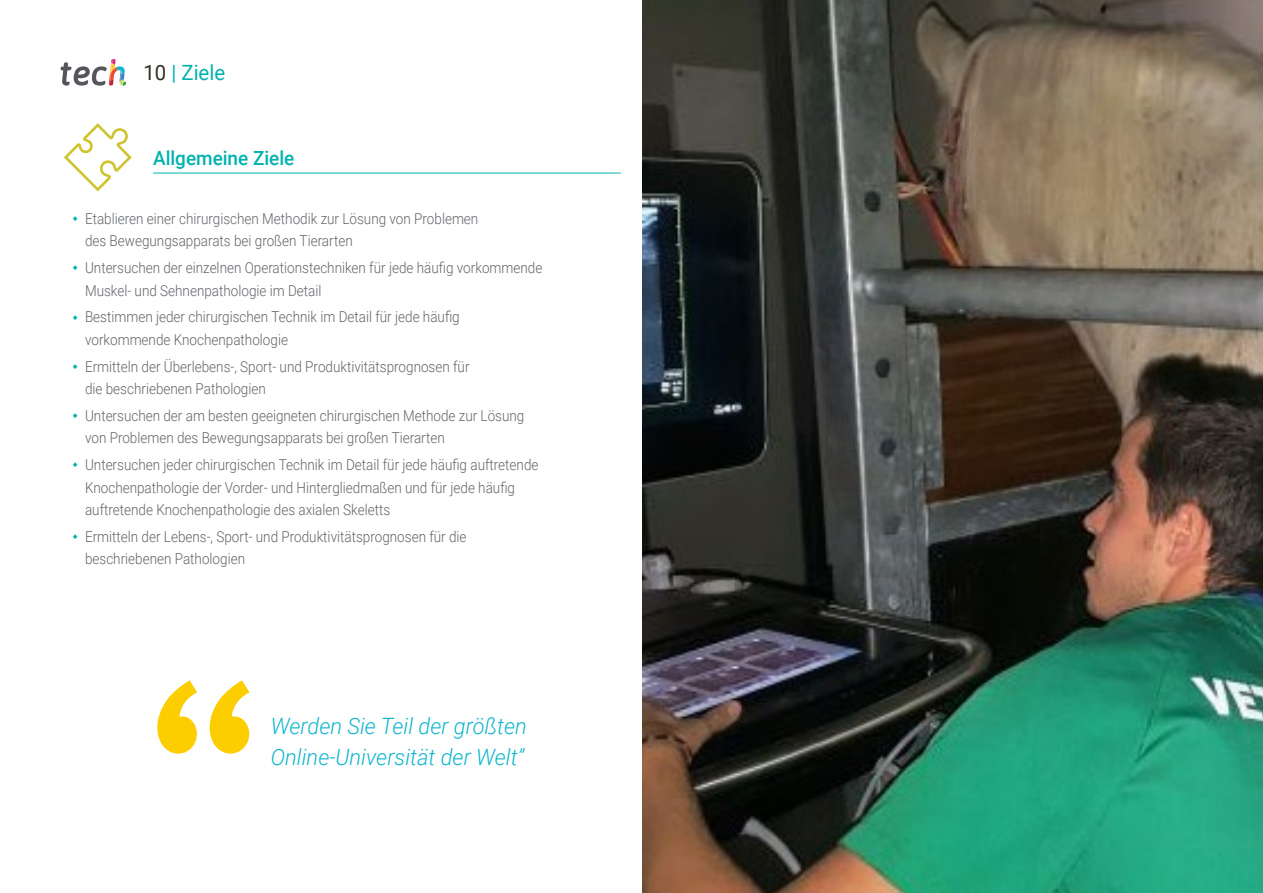
<style>
.page{position:relative;width:1263px;height:893px;background:#fff}
.page>*{position:absolute;margin:0;border:0;box-sizing:border-box;transform-origin:0 0}
.t1{font:italic 300 22.5px/31.5px "Roboto";color:#0fb6cf}
.t2{font:21px "Roboto";color:#00b2af}
.t3{font:500 19.5px "Roboto";color:#00b2af}
.t4{font:300 15px/22.5px "Roboto";color:#61646a;scale:.9 1}
.s1{color:#312e20}
</style>
<div class="page">
<hr style="left:153px;top:173px;width:468px;height:1px;background:#00b2af">
<svg style="left:64px;top:123px;width:68px;height:68px"></svg>
<img style="left:642px;top:0;width:621px;height:893px">
<svg style="left:61px;top:59px;width:65px;height:27px"></svg>
<svg style="left:157px;top:680px;width:92px;height:74px"></svg>
<h2 class="t2" style="left:144px;top:57px;width:83px"><span class="s1">10</span> | Ziele</h2>
<h3 class="t3" style="left:153px;top:144px;width:143px">Allgemeine Ziele</h3>
<p class="t4" style="left:85px;top:207px;width:438px">Etablieren einer chirurgischen Methodik zur Lösung von Problemen des Bewegungsapparats bei großen Tierarten</p>
<p class="t4" style="left:85px;top:256px;width:510px">Untersuchen der einzelnen Operationstechniken für jede häufig vorkommende<br>Muskel- und Sehnenpathologie im Detail</p>
<p class="t4" style="left:85px;top:305px;width:418px">Bestimmen jeder chirurgischen Technik im Detail für jede häufig vorkommende Knochenpathologie</p>
<p class="t4" style="left:85px;top:354px;width:429px">Ermitteln der Überlebens-, Sport- und Produktivitätsprognosen für die beschriebenen Pathologien</p>
<p class="t4" style="left:85px;top:404px;width:490px">Untersuchen der am besten geeigneten chirurgischen Methode zur Lösung von Problemen des Bewegungsapparats bei großen Tierarten</p>
<p class="t4" style="left:85px;top:453px;width:505px">Untersuchen jeder chirurgischen Technik im Detail für jede häufig auftretende<br>Knochenpathologie der Vorder- und Hintergliedmaßen und für jede häufig auftretende Knochenpathologie des axialen Skeletts</p>
<p class="t4" style="left:85px;top:525px;width:425px">Ermitteln der Lebens-, Sport- und Produktivitätsprognosen für die beschriebenen Pathologien</p>
<h1 class="t1" style="left:271px;top:709px;width:258px">Werden Sie Teil der größten<br>Online-Universität der Welt”</h1>
</div>
